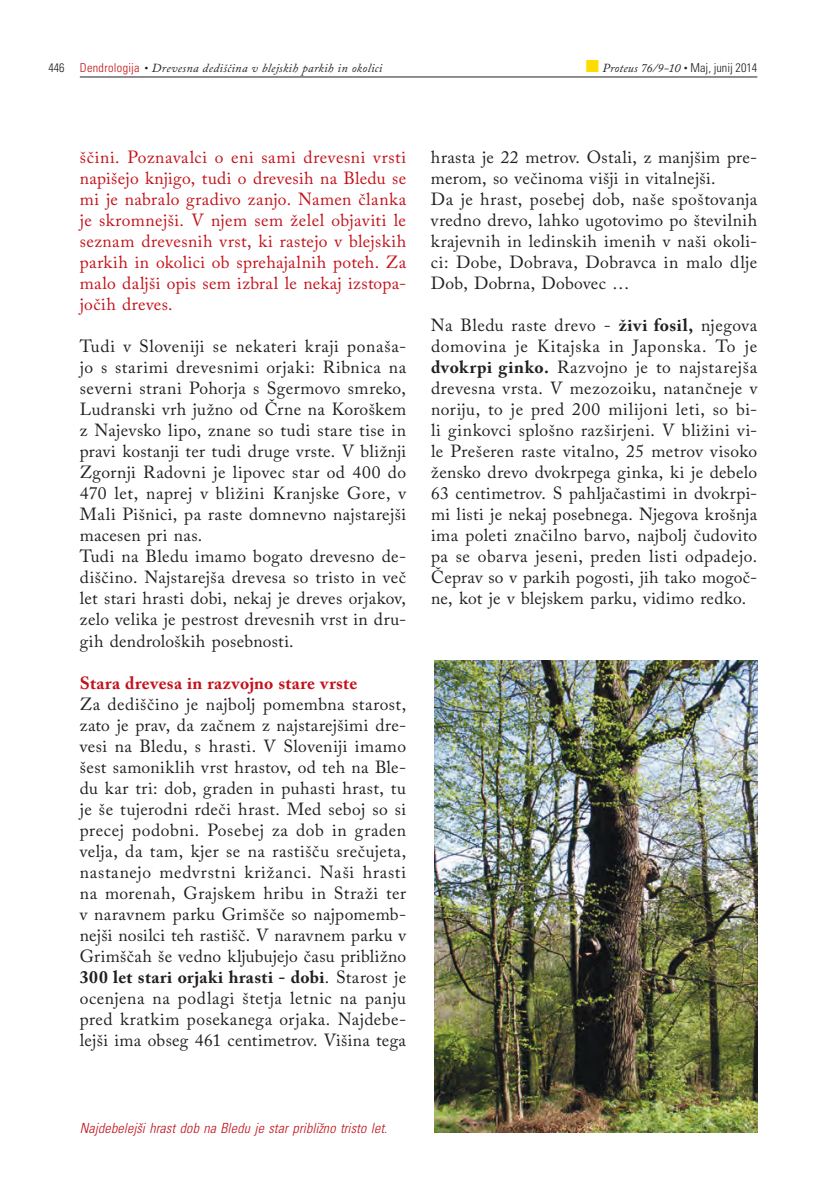
<style>
.page{position:relative;width:833px;height:1193px;background:#fff}
.page>*{position:absolute;margin:0;border:0;box-sizing:border-box;transform-origin:0 0}
.t1{font:17.5px/21px "Adobe Caslon Pro";letter-spacing:.025em;color:#231f20}
.t2{font:17.5px/21px "Adobe Caslon Pro";letter-spacing:.015em;color:#c2121a;text-align:justify}
.t3{font:700 17.5px "Adobe Caslon Pro";letter-spacing:.02em;color:#c2121a}
.t4{font:italic 300 condensed 14px "Univers";letter-spacing:.01em;color:#c2121a}
.t5{font:italic 12.25px "Adobe Caslon Pro";letter-spacing:.025em;color:#231f20}
.s1{font-family:"Univers";font-weight:300;font-style:normal;font-stretch:condensed}
.s2{font-family:"Univers";font-weight:300;font-style:normal;font-stretch:condensed;color:#c2121a}
.s3{color:#ffdc01}
.s4{font-weight:700}
</style>
<div class="page">
<hr style="left:80px;top:77px;width:677px;height:1px;background:#231f20">
<img style="left:434px;top:660px;width:323px;height:473px">
<p class="t5" style="left:48px;top:61px;width:335px"><span class="s1">446</span> <span class="s2">Dendrologija</span> • Drevesna dediščina v blejskih parkih in okolici</p>
<p class="t5" style="left:586px;top:61px;width:173px"><span class="s3">■</span> Proteus 76/9-10 • <span class="s1">Maj, junij 2014</span></p>
<p class="t2" style="left:80px;top:147px;width:328px">ščini. Poznavalci o eni sami drevesni vrsti napišejo knjigo, tudi o drevesih na Bledu se mi je nabralo gradivo zanjo. Namen članka je skromnejši. V njem sem želel objaviti le seznam drevesnih vrst, ki rastejo v blejskih parkih in okolici ob sprehajalnih poteh. Za malo daljši opis sem izbral le nekaj izstopa&shy;jočih dreves.</p>
<p class="t1" style="left:80px;top:336px;width:328px">Tudi v Sloveniji se nekateri kraji ponaša&shy;jo s starimi drevesnimi orjaki: Ribnica na severni strani Pohorja s Sgermovo smreko, Ludranski vrh južno od Črne na Koroškem z Najevsko lipo, znane so tudi stare tise in pravi kostanji ter tudi druge vrste. V bližnji Zgornji Radovni je lipovec star od 400 do 470 let, naprej v bližini Kranjske Gore, v Mali Pišnici, pa raste domnevno najstarejši macesen pri nas.<br>Tudi na Bledu imamo bogato drevesno de&shy;diščino. Najstarejša drevesa so tristo in več let stari hrasti dobi, nekaj je dreves orjakov, zelo velika je pestrost drevesnih vrst in dru&shy;gih dendroloških posebnosti.</p>
<p class="t3" style="left:80px;top:672px;width:279px">Stara drevesa in razvojno stare vrste</p>
<p class="t1" style="left:80px;top:693px;width:328px;text-align:justify">Za dediščino je najbolj pomembna starost, zato je prav, da začnem z najstarejšimi dre&shy;vesi na Bledu, s hrasti. V Sloveniji imamo šest samoniklih vrst hrastov, od teh na Ble&shy;du kar tri: dob, graden in puhasti hrast, tu je še tujerodni rdeči hrast. Med seboj so si precej podobni. Posebej za dob in graden velja, da tam, kjer se na rastišču srečujeta, nastanejo medvrstni križanci. Naši hrasti na morenah, Grajskem hribu in Straži ter v naravnem parku Grimšče so najpomemb&shy;nejši nosilci teh rastišč. V naravnem parku v Grimščah še vedno kljubujejo času približno <span class="s4">300 let stari orjaki hrasti - dobi</span>. Starost je ocenjena na podlagi štetja letnic na panju pred kratkim posekanega orjaka. Najdebe&shy;lejši ima obseg 461 centimetrov. Višina tega</p>
<p class="t1" style="left:431px;top:147px;width:328px">hrasta je 22 metrov. Ostali, z manjšim pre&shy;merom, so večinoma višji in vitalnejši.<br>Da je hrast, posebej dob, naše spoštovanja vredno drevo, lahko ugotovimo po številnih krajevnih in ledinskih imenih v naši okoli&shy;ci: Dobe, Dobrava, Dobravca in malo dlje Dob, Dobrna, Dobovec …</p>
<p class="t1" style="left:431px;top:315px;width:328px;text-align:justify">Na Bledu raste drevo - <span class="s4">živi fosil,</span> njegova domovina je Kitajska in Japonska. To je <span class="s4">dvokrpi ginko.</span> Razvojno je to najstarejša drevesna vrsta. V mezozoiku, natančneje v noriju, to je pred 200 milijoni leti, so bi&shy;li ginkovci splošno razširjeni. V bližini vi&shy;le Prešeren raste vitalno, 25 metrov visoko žensko drevo dvokrpega ginka, ki je debelo 63 centimetrov. S pahljačastimi in dvokrpi&shy;mi listi je nekaj posebnega. Njegova krošnja ima poleti značilno barvo, najbolj čudovito pa se obarva jeseni, preden listi odpadejo.<br>Čeprav so v parkih pogosti, jih tako mogoč&shy;ne, kot je v blejskem parku, vidimo redko.</p>
<p class="t4" style="left:80px;top:1119px;width:309px">Najdebelejši hrast dob na Bledu je star približno tristo let.</p>
</div>
